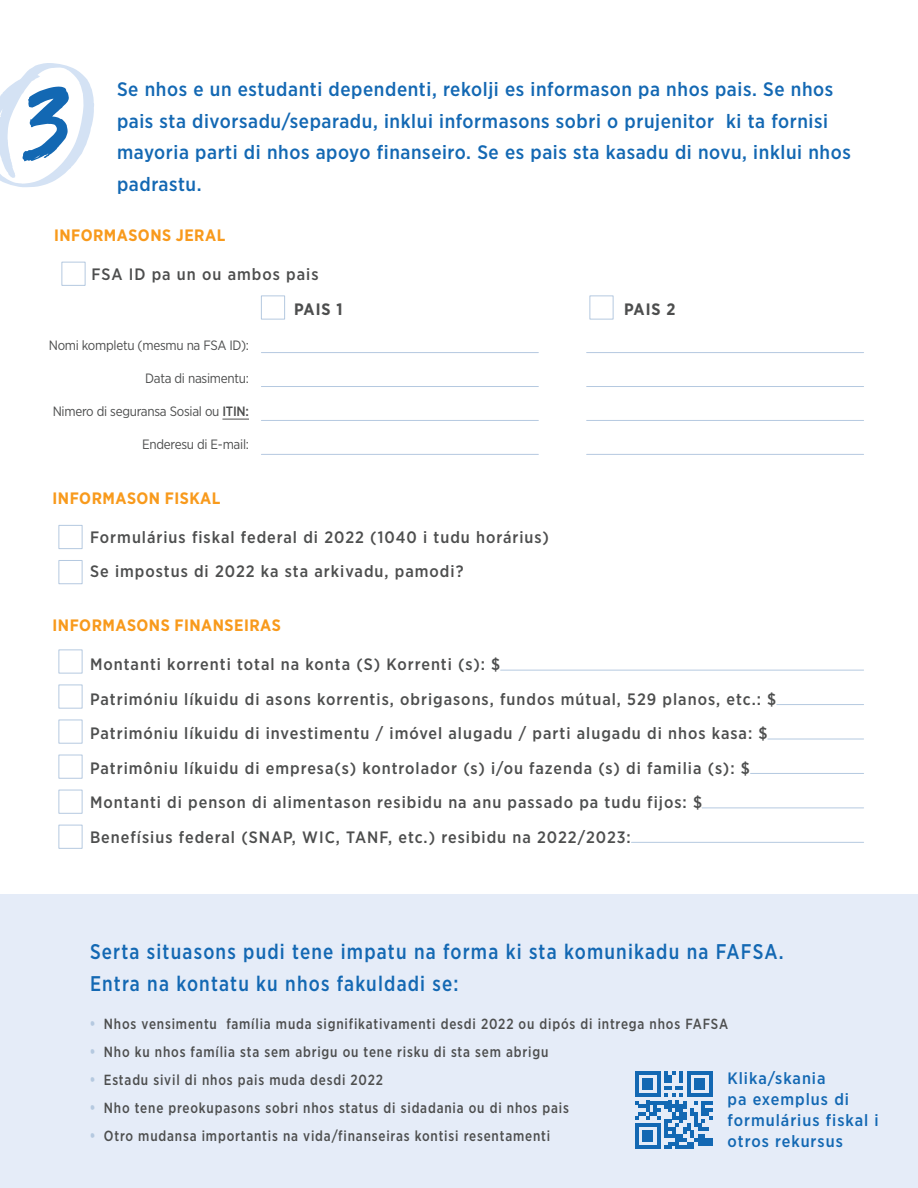
<style>
.page{position:relative;width:918px;height:1188px;background:#fff}
.page>*{position:absolute;margin:0;border:0;box-sizing:border-box;transform-origin:0 0}
.t1{font:500 21.15px/32.5px "Gotham Narrow";letter-spacing:.06em;color:#1368b3;scale:.92 1}
.t2{font:500 19.5px/31.5px "Gotham Narrow";letter-spacing:.03em;color:#1368b3}
.t3{font:500 16.5px "Gotham Narrow";letter-spacing:.06em;color:#4d4e4e}
.t4{font:500 16.5px/21px "Gotham Narrow";letter-spacing:.06em;color:#1368b3}
.t5{font:700 16.5px "Gotham Narrow";letter-spacing:.03em;color:#f89a1c}
.t6{font:700 16.5px "Gotham Narrow";letter-spacing:.06em;color:#4d4e4e}
.t7{font:500 14.7px "Gotham Narrow";letter-spacing:.06em;color:#4d4e4e;scale:.92 1}
.t8{font:13.5px "Gotham Narrow";letter-spacing:-.02em;color:#4d4e4e}
.s1{font-weight:500}
.s2{font-family:"North Port";font-weight:400;color:#b5c9e0}
</style>
<div class="page">
<svg style="left:222px;top:419px;width:27px;height:1px"></svg>
<svg style="left:0;top:63px;width:94px;height:124px"></svg>
<div style="left:0;top:894px;width:918px;height:294px;background:#e5ecf8"></div>
<svg style="left:635px;top:1071px;width:78px;height:78px"></svg>
<div style="left:62px;top:262px;width:24px;height:24px;border:1px solid #b5c9e0"></div>
<div style="left:58px;top:525px;width:24px;height:24px;border:1px solid #b5c9e0"></div>
<div style="left:58px;top:560px;width:24px;height:24px;border:1px solid #b5c9e0"></div>
<div style="left:58px;top:650px;width:24px;height:24px;border:1px solid #b5c9e0"></div>
<div style="left:58px;top:685px;width:24px;height:24px;border:1px solid #b5c9e0"></div>
<div style="left:58px;top:720px;width:24px;height:24px;border:1px solid #b5c9e0"></div>
<div style="left:58px;top:755px;width:24px;height:24px;border:1px solid #b5c9e0"></div>
<div style="left:58px;top:790px;width:24px;height:24px;border:1px solid #b5c9e0"></div>
<div style="left:58px;top:825px;width:24px;height:24px;border:1px solid #b5c9e0"></div>
<div style="left:261px;top:296px;width:24px;height:24px;border:1px solid #b5c9e0"></div>
<div style="left:590px;top:296px;width:24px;height:24px;border:1px solid #b5c9e0"></div>
<hr style="left:261px;top:352px;width:277px;height:1px;background:#b5c9e0">
<hr style="left:587px;top:352px;width:277px;height:1px;background:#b5c9e0">
<hr style="left:777px;top:704px;width:87px;height:1px;background:#b5c9e0">
<hr style="left:702px;top:808px;width:162px;height:1px;background:#b5c9e0">
<hr style="left:768px;top:739px;width:96px;height:1px;background:#b5c9e0">
<hr style="left:632px;top:842px;width:232px;height:1px;background:#b5c9e0">
<hr style="left:501px;top:670px;width:363px;height:1px;background:#b5c9e0">
<hr style="left:751px;top:773px;width:113px;height:1px;background:#b5c9e0">
<hr style="left:261px;top:386px;width:277px;height:1px;background:#b5c9e0">
<hr style="left:587px;top:386px;width:277px;height:1px;background:#b5c9e0">
<hr style="left:261px;top:420px;width:277px;height:1px;background:#b5c9e0">
<hr style="left:587px;top:420px;width:277px;height:1px;background:#b5c9e0">
<hr style="left:261px;top:454px;width:277px;height:1px;background:#b5c9e0">
<hr style="left:587px;top:454px;width:277px;height:1px;background:#b5c9e0">
<p class="t2" style="left:117px;top:73px;width:735px">Se nhos e un estudanti dependenti, rekolji es informason pa nhos pais. Se nhos pais sta divorsadu/separadu, inklui informasons sobri o prujenitor ki ta fornisi mayoria parti di nhos apoyo finanseiro. Se es pais sta kasadu di novu, inklui nhos padrastu.</p>
<p class="t5" style="left:54px;top:225px;width:173px">INFORMASONS JERAL</p>
<p class="t3" style="left:92px;top:264px;width:229px">FSA ID pa un ou ambos pais</p>
<p class="t6" style="left:294px;top:298px;width:50px">PAIS 1</p>
<p class="t6" style="left:624px;top:298px;width:53px">PAIS 2</p>
<p class="t8" style="left:49px;top:337px;width:202px">Nomi kompletu (mesmu na FSA ID):</p>
<p class="t8" style="left:145px;top:370px;width:105px">Data di nasimentu:</p>
<p class="t8" style="left:53px;top:403px;width:198px">Nimero di seguransa Sosial ou <span class="s1">ITIN:</span></p>
<p class="t8" style="left:142px;top:436px;width:108px">Enderesu di E-mail:</p>
<p class="t5" style="left:53px;top:487px;width:169px">INFORMASON FISKAL</p>
<p class="t3" style="left:90px;top:527px;width:460px">Formulárius fiskal federal di 2022 (1040 i tudu horárius)</p>
<p class="t3" style="left:90px;top:561px;width:375px">Se impostus di 2022 ka sta arkivadu, pamodi?</p>
<p class="t5" style="left:53px;top:615px;width:230px">INFORMASONS FINANSEIRAS</p>
<p class="t3" style="left:90px;top:654px;width:412px">Montanti korrenti total na konta (S) Korrenti (s): $</p>
<p class="t3" style="left:90px;top:689px;width:688px">Patrimóniu líkuidu di asons korrentis, obrigasons, fundos mútual, 529 planos, etc.: $</p>
<p class="t3" style="left:90px;top:723px;width:679px">Patrimóniu líkuidu di investimentu / imóvel alugadu / parti alugadu di nhos kasa: $</p>
<p class="t3" style="left:90px;top:758px;width:661px">Patrimôniu líkuidu di empresa(s) kontrolador (s) i/ou fazenda (s) di familia (s): $</p>
<p class="t3" style="left:90px;top:792px;width:614px">Montanti di penson di alimentason resibidu na anu passado pa tudu fijos: $</p>
<p class="t3" style="left:90px;top:827px;width:542px">Benefísius federal (SNAP, WIC, TANF, etc.) resibidu na 2022/2023:</p>
<p class="t1" style="left:90px;top:935px;width:755px">Serta situasons pudi tene impatu na forma ki sta komunikadu na FAFSA.<br>Entra na kontatu ku nhos fakuldadi se:</p>
<p class="t7" style="left:90px;top:1014px;width:695px"><span class="s2">•</span> Nhos vensimentu família muda signifikativamenti desdi 2022 ou dipós di intrega nhos FAFSA</p>
<p class="t7" style="left:90px;top:1043px;width:500px"><span class="s2">•</span> Nho ku nhos família sta sem abrigu ou tene risku di sta sem abrigu</p>
<p class="t7" style="left:90px;top:1071px;width:320px"><span class="s2">•</span> Estadu sivil di nhos pais muda desdi 2022</p>
<p class="t7" style="left:90px;top:1098px;width:522px"><span class="s2">•</span> Nho tene preokupasons sobri nhos status di sidadania ou di nhos pais</p>
<p class="t7" style="left:90px;top:1126px;width:502px"><span class="s2">•</span> Otro mudansa importantis na vida/finanseiras kontisi resentamenti</p>
<p class="t4" style="left:728px;top:1068px;width:153px">Klika/skania<br>pa exemplus di formulárius fiskal i otros rekursus</p>
</div>
